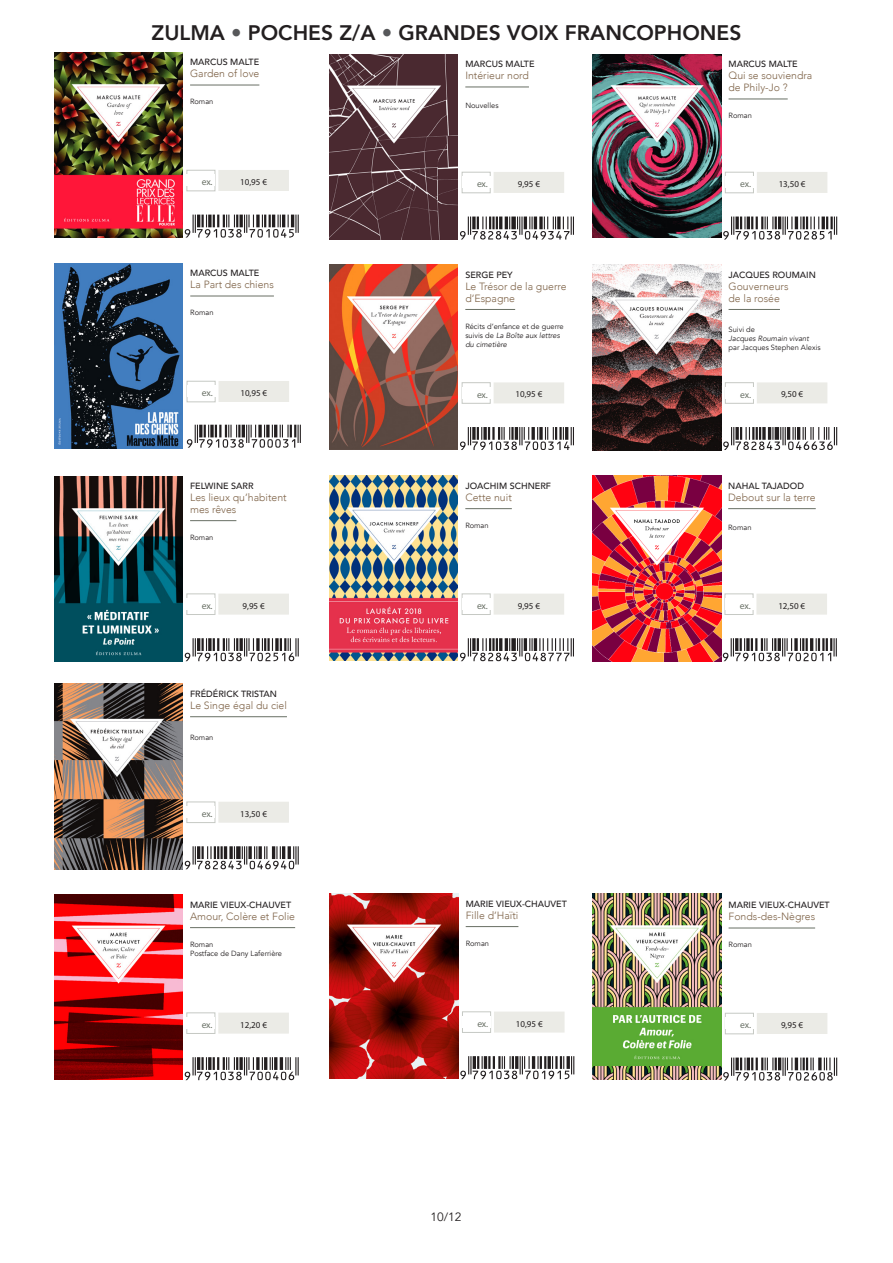
<style>
.page{position:relative;width:893px;height:1263px;background:#fff}
.page>*{position:absolute;margin:0;border:0;box-sizing:border-box;transform-origin:0 0}
.t1{font:800 21px "Avenir";color:#231f20}
.t2{font:12px "Avenir";color:#231f20}
.Titre{font:300 10.5px/12px "Avenir";color:#7f6449}
.t3{font:9.6px "Myriad Pro";letter-spacing:-.025em;color:#686f64}
.NOM{font:500 9px "Avenir";color:#231f20}
.ref{font:9px "Myriad Pro";color:#231f20}
.traduit_par{font:7.5px/9px "Avenir";color:#231f20}
.s1{color:#57585a}
.s2{font-style:italic}
</style>
<div class="page">
<img style="left:54px;top:684px;width:129px;height:185px">
<hr style="left:190px;top:716px;width:97px;height:1px;background:#686f64">
<div style="left:218px;top:802px;width:71px;height:21px;background:#ebebe6"></div>
<div style="left:187px;top:802px;width:28px;height:21px;border:1px solid #c6c9c4"></div>
<div style="left:187px;top:806px;width:28px;height:11px;background:#fff"></div>
<svg style="left:185px;top:846px;width:114px;height:23px"></svg>
<hr style="left:190px;top:927px;width:105px;height:1px;background:#686f64">
<div style="left:218px;top:1012px;width:71px;height:21px;background:#ebebe6"></div>
<div style="left:187px;top:1013px;width:28px;height:21px;border:1px solid #c6c9c4"></div>
<div style="left:187px;top:1017px;width:28px;height:11px;background:#fff"></div>
<img style="left:54px;top:894px;width:129px;height:185px">
<svg style="left:185px;top:1057px;width:114px;height:23px"></svg>
<hr style="left:466px;top:926px;width:52px;height:1px;background:#686f64">
<div style="left:494px;top:1011px;width:71px;height:21px;background:#ebebe6"></div>
<div style="left:462px;top:1012px;width:29px;height:21px;border:1px solid #c6c9c4"></div>
<div style="left:462px;top:1016px;width:29px;height:11px;background:#fff"></div>
<img style="left:330px;top:893px;width:128px;height:185px">
<img style="left:329px;top:265px;width:129px;height:185px">
<hr style="left:465px;top:309px;width:50px;height:1px;background:#686f64">
<div style="left:494px;top:382px;width:70px;height:21px;background:#ebebe6"></div>
<div style="left:462px;top:382px;width:28px;height:21px;border:1px solid #c6c9c4"></div>
<div style="left:462px;top:387px;width:28px;height:11px;background:#fff"></div>
<svg style="left:460px;top:427px;width:114px;height:23px"></svg>
<img style="left:593px;top:265px;width:128px;height:185px">
<hr style="left:729px;top:309px;width:51px;height:1px;background:#686f64">
<div style="left:757px;top:382px;width:70px;height:21px;background:#ebebe6"></div>
<div style="left:725px;top:382px;width:29px;height:21px;border:1px solid #c6c9c4"></div>
<div style="left:725px;top:387px;width:29px;height:11px;background:#fff"></div>
<svg style="left:723px;top:427px;width:114px;height:23px"></svg>
<img style="left:329px;top:476px;width:129px;height:185px">
<hr style="left:465px;top:508px;width:47px;height:1px;background:#686f64">
<div style="left:494px;top:594px;width:70px;height:21px;background:#ebebe6"></div>
<div style="left:462px;top:594px;width:28px;height:21px;border:1px solid #c6c9c4"></div>
<div style="left:462px;top:598px;width:28px;height:11px;background:#fff"></div>
<svg style="left:460px;top:638px;width:114px;height:23px"></svg>
<img style="left:54px;top:263px;width:129px;height:185px">
<hr style="left:190px;top:296px;width:84px;height:1px;background:#686f64">
<div style="left:219px;top:381px;width:70px;height:21px;background:#ebebe6"></div>
<div style="left:187px;top:381px;width:28px;height:21px;border:1px solid #c6c9c4"></div>
<div style="left:187px;top:385px;width:28px;height:12px;background:#fff"></div>
<svg style="left:460px;top:1056px;width:114px;height:23px"></svg>
<svg style="left:187px;top:425px;width:114px;height:23px"></svg>
<img style="left:54px;top:52px;width:129px;height:185px">
<hr style="left:190px;top:85px;width:69px;height:1px;background:#686f64">
<div style="left:218px;top:170px;width:71px;height:21px;background:#ebebe6"></div>
<div style="left:187px;top:170px;width:28px;height:21px;border:1px solid #c6c9c4"></div>
<div style="left:187px;top:175px;width:28px;height:11px;background:#fff"></div>
<img style="left:329px;top:54px;width:129px;height:185px">
<hr style="left:465px;top:87px;width:64px;height:1px;background:#686f64">
<div style="left:494px;top:172px;width:70px;height:21px;background:#ebebe6"></div>
<div style="left:462px;top:172px;width:28px;height:21px;border:1px solid #c6c9c4"></div>
<div style="left:462px;top:176px;width:28px;height:12px;background:#fff"></div>
<svg style="left:185px;top:215px;width:114px;height:23px"></svg>
<svg style="left:460px;top:217px;width:114px;height:22px"></svg>
<img style="left:593px;top:54px;width:128px;height:183px">
<hr style="left:729px;top:99px;width:59px;height:1px;background:#686f64">
<div style="left:757px;top:172px;width:70px;height:21px;background:#ebebe6"></div>
<div style="left:725px;top:172px;width:29px;height:21px;border:1px solid #c6c9c4"></div>
<div style="left:725px;top:176px;width:29px;height:12px;background:#fff"></div>
<svg style="left:723px;top:217px;width:114px;height:22px"></svg>
<hr style="left:190px;top:520px;width:46px;height:1px;background:#686f64">
<div style="left:218px;top:594px;width:71px;height:21px;background:#ebebe6"></div>
<div style="left:187px;top:594px;width:28px;height:21px;border:1px solid #c6c9c4"></div>
<div style="left:187px;top:598px;width:28px;height:11px;background:#fff"></div>
<svg style="left:185px;top:638px;width:114px;height:23px"></svg>
<img style="left:54px;top:476px;width:129px;height:185px">
<hr style="left:729px;top:928px;width:86px;height:1px;background:#686f64">
<div style="left:757px;top:1013px;width:70px;height:21px;background:#ebebe6"></div>
<div style="left:725px;top:1013px;width:29px;height:21px;border:1px solid #c6c9c4"></div>
<div style="left:725px;top:1017px;width:29px;height:12px;background:#fff"></div>
<svg style="left:723px;top:1057px;width:114px;height:23px"></svg>
<img style="left:593px;top:894px;width:128px;height:185px">
<hr style="left:728px;top:508px;width:88px;height:1px;background:#686f64">
<div style="left:756px;top:594px;width:71px;height:21px;background:#ebebe6"></div>
<div style="left:725px;top:594px;width:28px;height:21px;border:1px solid #c6c9c4"></div>
<div style="left:725px;top:598px;width:28px;height:11px;background:#fff"></div>
<svg style="left:723px;top:638px;width:114px;height:23px"></svg>
<img style="left:593px;top:476px;width:128px;height:185px">
<p class="t1" style="left:152px;top:16px;width:591px">ZULMA <span class="s1">•</span> POCHES Z/A <span class="s1">•</span> GRANDES VOIX FRANCOPHONES</p>
<p class="NOM" style="left:190px;top:54px;width:71px">MARCUS MALTE</p>
<p class="Titre" style="left:190px;top:68px;width:71px">Garden of love</p>
<p class="traduit_par" style="left:190px;top:97px;width:25px">Roman</p>
<p class="NOM" style="left:465px;top:56px;width:71px">MARCUS MALTE</p>
<p class="Titre" style="left:465px;top:70px;width:65px">Intérieur nord</p>
<p class="traduit_par" style="left:465px;top:101px;width:35px">Nouvelles</p>
<p class="NOM" style="left:729px;top:56px;width:71px">MARCUS MALTE</p>
<p class="Titre" style="left:729px;top:70px;width:85px">Qui se souviendra de Phily-Jo ?</p>
<p class="traduit_par" style="left:729px;top:111px;width:25px">Roman</p>
<p class="t3" style="left:202px;top:176px;width:12px">ex.</p>
<p class="ref" style="left:240px;top:176px;width:28px">10,95 €</p>
<p class="t3" style="left:477px;top:178px;width:12px">ex.</p>
<p class="ref" style="left:518px;top:178px;width:24px">9,95 €</p>
<p class="t3" style="left:740px;top:178px;width:12px">ex.</p>
<p class="ref" style="left:779px;top:178px;width:28px">13,50 €</p>
<p class="NOM" style="left:190px;top:265px;width:71px">MARCUS MALTE</p>
<p class="Titre" style="left:190px;top:279px;width:85px">La Part des chiens</p>
<p class="traduit_par" style="left:190px;top:308px;width:25px">Roman</p>
<p class="NOM" style="left:465px;top:267px;width:49px">SERGE PEY</p>
<p class="Titre" style="left:465px;top:280px;width:103px">Le Trésor de la guerre d’Espagne</p>
<p class="traduit_par" style="left:465px;top:322px;width:100px">Récits d’enfance et de guerre suivis de <span class="s2">La Boîte aux lettres du cimetière</span></p>
<p class="NOM" style="left:729px;top:267px;width:89px">JACQUES ROUMAIN</p>
<p class="Titre" style="left:729px;top:280px;width:61px">Gouverneurs de la rosée</p>
<p class="traduit_par" style="left:729px;top:325px;width:94px">Suivi de<br><span class="s2">Jacques Roumain vivant </span>par Jacques Stephen Alexis</p>
<p class="t3" style="left:202px;top:387px;width:12px">ex.</p>
<p class="ref" style="left:240px;top:387px;width:28px">10,95 €</p>
<p class="t3" style="left:477px;top:388px;width:12px">ex.</p>
<p class="ref" style="left:515px;top:389px;width:28px">10,95 €</p>
<p class="t3" style="left:740px;top:388px;width:12px">ex.</p>
<p class="ref" style="left:781px;top:389px;width:24px">9,50 €</p>
<p class="NOM" style="left:190px;top:478px;width:65px">FELWINE SARR</p>
<p class="Titre" style="left:190px;top:491px;width:98px">Les lieux qu’habitent mes rêves</p>
<p class="traduit_par" style="left:190px;top:533px;width:25px">Roman</p>
<p class="NOM" style="left:465px;top:478px;width:87px">JOACHIM SCHNERF</p>
<p class="Titre" style="left:465px;top:491px;width:48px">Cette nuit</p>
<p class="traduit_par" style="left:465px;top:521px;width:25px">Roman</p>
<p class="NOM" style="left:728px;top:478px;width:77px">NAHAL TAJADOD</p>
<p class="Titre" style="left:728px;top:491px;width:89px">Debout sur la terre</p>
<p class="traduit_par" style="left:728px;top:523px;width:25px">Roman</p>
<p class="t3" style="left:202px;top:600px;width:12px">ex.</p>
<p class="ref" style="left:243px;top:600px;width:24px">9,95 €</p>
<p class="t3" style="left:477px;top:600px;width:12px">ex.</p>
<p class="ref" style="left:518px;top:600px;width:24px">9,95 €</p>
<p class="t3" style="left:740px;top:600px;width:12px">ex.</p>
<p class="ref" style="left:778px;top:600px;width:28px">12,50 €</p>
<p class="NOM" style="left:190px;top:686px;width:89px">FRÉDÉRICK TRISTAN</p>
<p class="Titre" style="left:190px;top:699px;width:98px">Le Singe égal du ciel</p>
<p class="traduit_par" style="left:190px;top:733px;width:25px">Roman</p>
<p class="t3" style="left:202px;top:808px;width:12px">ex.</p>
<p class="ref" style="left:240px;top:808px;width:28px">13,50 €</p>
<p class="NOM" style="left:190px;top:897px;width:103px">MARIE VIEUX-CHAUVET</p>
<p class="Titre" style="left:190px;top:910px;width:107px">Amour, Colère et Folie</p>
<p class="traduit_par" style="left:190px;top:940px;width:94px">Roman<br>Postface de Dany Laferrière</p>
<p class="NOM" style="left:466px;top:896px;width:103px">MARIE VIEUX-CHAUVET</p>
<p class="Titre" style="left:466px;top:909px;width:54px">Fille d’Haïti</p>
<p class="traduit_par" style="left:466px;top:939px;width:25px">Roman</p>
<p class="NOM" style="left:729px;top:897px;width:103px">MARIE VIEUX-CHAUVET</p>
<p class="Titre" style="left:729px;top:911px;width:88px">Fonds-des-Nègres</p>
<p class="traduit_par" style="left:729px;top:940px;width:25px">Roman</p>
<p class="t3" style="left:202px;top:1018px;width:12px">ex.</p>
<p class="ref" style="left:240px;top:1019px;width:28px">12,20 €</p>
<p class="t3" style="left:477px;top:1017px;width:12px">ex.</p>
<p class="ref" style="left:516px;top:1018px;width:28px">10,95 €</p>
<p class="t3" style="left:740px;top:1019px;width:12px">ex.</p>
<p class="ref" style="left:781px;top:1019px;width:24px">9,95 €</p>
<p class="t2" style="left:430px;top:1210px;width:33px">10/12</p>
</div>
